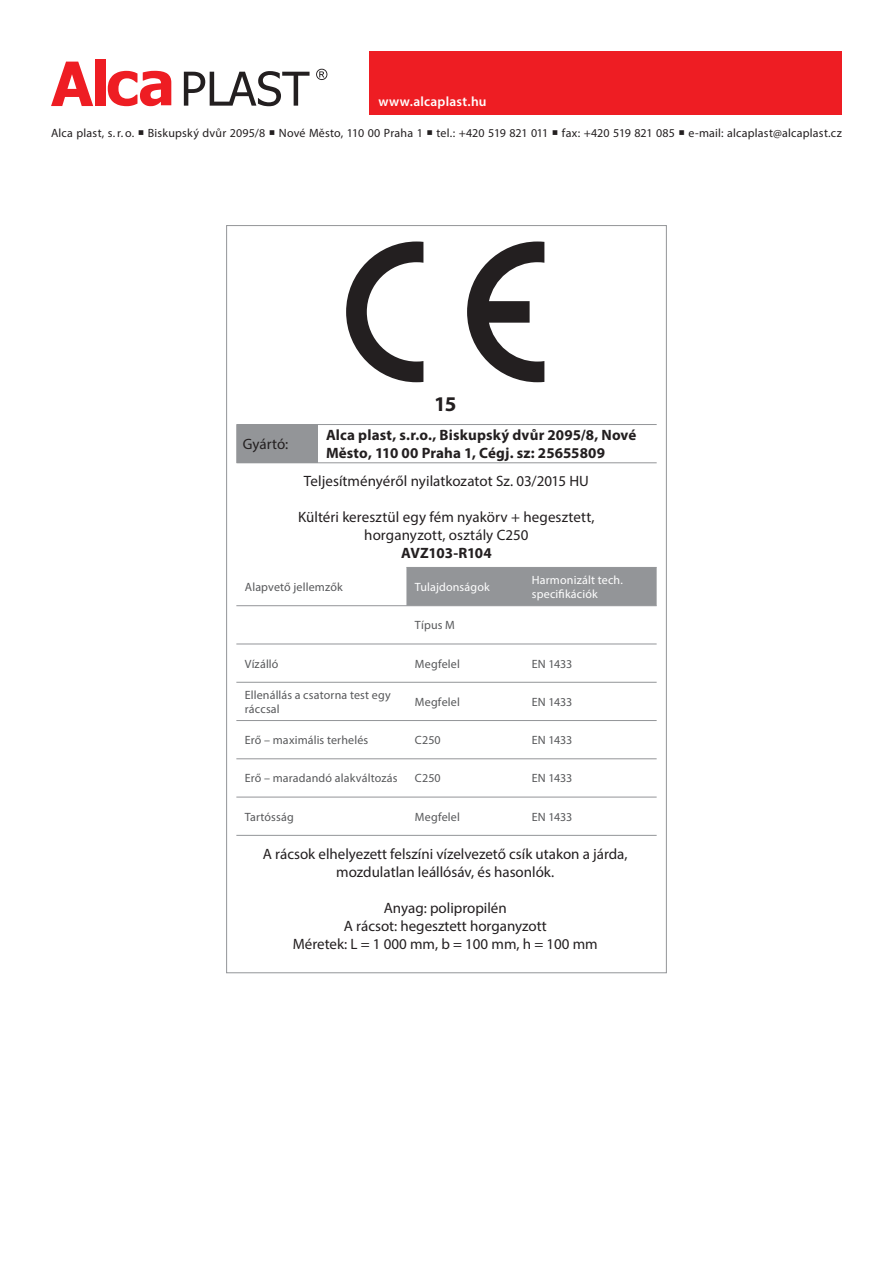
<style>
.page{position:relative;width:893px;height:1263px;background:#fff}
.page>*{position:absolute;margin:0;border:0;box-sizing:border-box;transform-origin:0 0}
.t1{font:700 21px "Myriad Pro";color:#231f20}
.t2{font:15px/18px "Myriad Pro";color:#231f20;text-align:center}
.t3{font:700 15px/18px "Myriad Pro";letter-spacing:.01em;color:#231f20}
.t4{font:700 15px "Myriad Pro";letter-spacing:-.015em;color:#231f20}
.t5{font:600 13.5px "Myriad Pro";letter-spacing:.02em;color:#fff}
.t6{font:12px/14.4px "Myriad Pro";letter-spacing:.015em;color:#57585a}
.t7{font:12px "Myriad Pro";letter-spacing:.015em;color:#231f20}
.t8{font:12px/14.4px "Myriad Pro";letter-spacing:.015em;color:#fff}
</style>
<div class="page">
<svg style="left:51px;top:62px;width:42px;height:44px"></svg>
<div style="left:95px;top:60px;width:10px;height:46px;background:#ee1d23"></div>
<svg style="left:108px;top:71px;width:63px;height:35px"></svg>
<svg style="left:184px;top:71px;width:126px;height:35px"></svg>
<svg style="left:316px;top:69px;width:11px;height:11px"></svg>
<div style="left:370px;top:51px;width:472px;height:64px;background:#ee1d23"></div>
<svg style="left:346px;top:241px;width:77px;height:141px"></svg>
<svg style="left:467px;top:241px;width:77px;height:141px"></svg>
<div style="left:406px;top:568px;width:251px;height:37px;background:#939598"></div>
<hr style="left:406px;top:567px;width:251px;height:1px;background:#939598">
<hr style="left:236px;top:605px;width:421px;height:1px;background:#939598">
<hr style="left:236px;top:644px;width:421px;height:1px;background:#939598">
<hr style="left:236px;top:682px;width:421px;height:1px;background:#939598">
<hr style="left:236px;top:720px;width:421px;height:1px;background:#939598">
<hr style="left:236px;top:758px;width:421px;height:1px;background:#939598">
<hr style="left:236px;top:797px;width:421px;height:1px;background:#939598">
<hr style="left:236px;top:835px;width:421px;height:1px;background:#939598">
<div style="left:237px;top:424px;width:81px;height:39px;background:#939598"></div>
<hr style="left:236px;top:424px;width:1px;height:39px;background:#939598">
<hr style="left:318px;top:424px;width:339px;height:1px;background:#939598">
<hr style="left:237px;top:462px;width:420px;height:1px;background:#939598">
<p class="t5" style="left:378px;top:97px;width:110px">www.alcaplast.hu</p>
<p class="t7" style="left:51px;top:128px;width:792px">Alca plast, s. r. o. ○ Biskupský dvůr 2095/8 ○ Nové Město, 110 00 Praha 1 ○ tel.: +420 519 821 011 ○ fax: +420 519 821 085 ○ e-mail: alcaplast@alcaplast.cz</p>
<h1 class="t1" style="left:434px;top:396px;width:24px">15</h1>
<p class="t2" style="left:243px;top:436px;width:47px">Gyártó:</p>
<p class="t3" style="left:326px;top:427px;width:312px">Alca plast, s.r.o., Biskupský dvůr 2095/8, Nové<br>Město, 110 00 Praha 1, Cégj. sz: 25655809</p>
<p class="t2" style="left:304px;top:473px;width:286px">Teljesítményéről nyilatkozatot Sz. 03/2015 HU</p>
<p class="t2" style="left:298px;top:509px;width:298px">Kültéri keresztül egy fém nyakörv + hegesztett, horganyzott, osztály C250</p>
<p class="t4" style="left:401px;top:547px;width:92px">AVZ103-R104</p>
<p class="t6" style="left:245px;top:581px;width:99px">Alapvető jellemzők</p>
<p class="t8" style="left:415px;top:581px;width:76px">Tulajdonságok</p>
<p class="t8" style="left:532px;top:574px;width:92px">Harmonizált tech. specifikációk</p>
<p class="t6" style="left:415px;top:619px;width:41px">Típus M</p>
<p class="t6" style="left:245px;top:657px;width:35px">Vízálló</p>
<p class="t6" style="left:415px;top:657px;width:47px">Megfelel</p>
<p class="t6" style="left:532px;top:657px;width:42px">EN 1433</p>
<p class="t6" style="left:245px;top:688px;width:147px">Ellenállás a csatorna test egy ráccsal</p>
<p class="t6" style="left:415px;top:696px;width:47px">Megfelel</p>
<p class="t6" style="left:532px;top:696px;width:42px">EN 1433</p>
<p class="t6" style="left:245px;top:734px;width:125px">Erő – maximális terhelés</p>
<p class="t6" style="left:415px;top:734px;width:27px">C250</p>
<p class="t6" style="left:532px;top:734px;width:42px">EN 1433</p>
<p class="t6" style="left:245px;top:772px;width:154px">Erő – maradandó alakváltozás</p>
<p class="t6" style="left:415px;top:772px;width:27px">C250</p>
<p class="t6" style="left:532px;top:772px;width:42px">EN 1433</p>
<p class="t6" style="left:245px;top:810px;width:50px">Tartósság</p>
<p class="t6" style="left:415px;top:810px;width:47px">Megfelel</p>
<p class="t6" style="left:532px;top:810px;width:42px">EN 1433</p>
<p class="t2" style="left:263px;top:846px;width:366px">A rácsok elhelyezett felszíni vízelvezető csík utakon a járda, mozdulatlan leállósáv, és hasonlók.</p>
<p class="t2" style="left:293px;top:900px;width:306px">Anyag: polipropilén<br>A rácsot: hegesztett horganyzott<br>Méretek: L = 1 000 mm, b = 100 mm, h = 100 mm</p>
</div>
